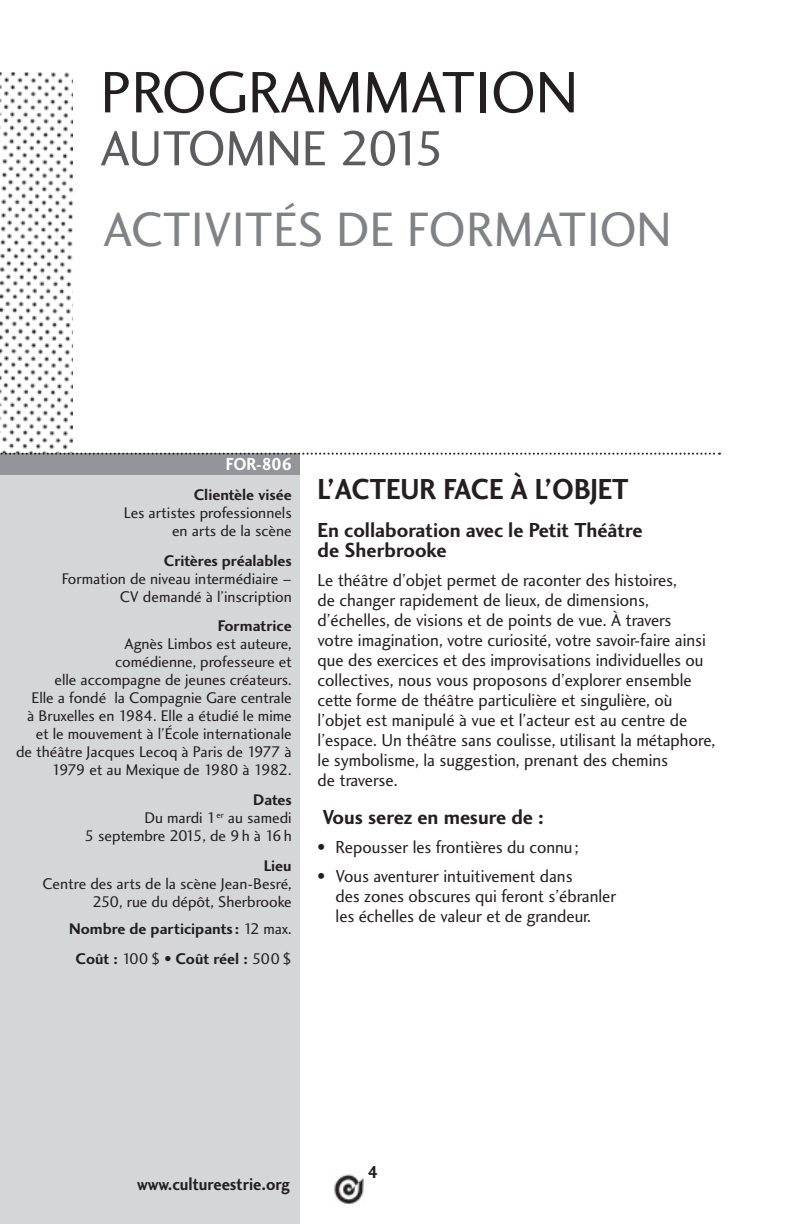
<style>
.page{position:relative;width:792px;height:1224px;background:#fff}
.page>*{position:absolute;margin:0;border:0;box-sizing:border-box;transform-origin:0 0}
.t1{font:60.4px "Charlotte Sans Book Plain";color:#231f20}
.t2{font:51px "Charlotte Sans Book Plain";letter-spacing:-.035em;color:#5c5c5f}
.SECTION1{font:50px "Charlotte Sans Book Plain";color:#808285}
.Titre{font:30px "Charlotte Sans Bold Plain";color:#231f20;scale:.92 1}
.Sous-titre_1{font:21px/20px "Charlotte Sans Bold Plain";color:#231f20}
.Description{font:18px/20px "Charlotte Sans Book Plain";color:#231f20}
.t3{font:18px "Charlotte Sans Bold Plain";color:#231f20;scale:.92 1}
.Chiffre{font:18px "Charlotte Sans Bold Plain";letter-spacing:-.005em;color:#fff;scale:.92 1}
.Texte_formation{font:16px/18px "Charlotte Sans Book Plain";color:#231f20;text-align:right}
.Sous-Titre_2{font:16px "Charlotte Sans Bold Plain";color:#231f20}
.Texte_formation-2{font:16px "Charlotte Sans Bold Plain";color:#231f20}
.s1{font-family:"Charlotte Sans Book Plain"}
</style>
<div class="page">
<img style="left:0;top:72px;width:72px;height:381px">
<div style="left:0;top:453px;width:300px;height:771px;background:#d5d6d8"></div>
<div style="left:0;top:453px;width:300px;height:22px;background:#939598"></div>
<svg style="left:0;top:453px;width:720px;height:2px"></svg>
<img style="left:334px;top:1174px;width:30px;height:30px">
<p class="t1" style="left:100px;top:56px;width:479px">PROGRAMMATION</p>
<p class="t2" style="left:100px;top:118px;width:346px">AUTOMNE 2015</p>
<p class="SECTION1" style="left:104px;top:199px;width:569px">ACTIVITÉS DE FORMATION</p>
<p class="Chiffre" style="left:226px;top:453px;width:73px">FOR-806</p>
<p class="Sous-Titre_2" style="left:194px;top:485px;width:100px">Clientèle visée</p>
<p class="Texte_formation" style="left:124px;top:503px;width:169px">Les artistes professionnels en arts de la scène</p>
<p class="Sous-Titre_2" style="left:164px;top:551px;width:129px">Critères préalables</p>
<p class="Texte_formation" style="left:62px;top:569px;width:231px">Formation de niveau intermédiaire –<br>CV demandé à l’inscription</p>
<p class="Sous-Titre_2" style="left:218px;top:617px;width:75px">Formatrice</p>
<p class="Texte_formation" style="left:16px;top:635px;width:277px">Agnès Limbos est auteure,<br>comédienne, professeure et<br>elle accompagne de jeunes créateurs.<br>Elle a fondé la Compagnie Gare centrale<br>à Bruxelles en 1984. Elle a étudié le mime et le mouvement à l’École internationale de théâtre Jacques Lecoq à Paris de 1977 à 1979 et au Mexique de 1980 à 1982.</p>
<p class="Sous-Titre_2" style="left:253px;top:790px;width:40px">Dates</p>
<p class="Texte_formation" style="left:84px;top:809px;width:209px">Du mardi 1<sup>er</sup> au samedi<br>5 septembre 2015, de 9h à 16h</p>
<p class="Sous-Titre_2" style="left:264px;top:856px;width:29px">Lieu</p>
<p class="Texte_formation" style="left:42px;top:874px;width:251px">Centre des arts de la scène Jean-Besré,<br>250, rue du dépôt, Sherbrooke</p>
<p class="Texte_formation-2" style="left:69px;top:919px;width:223px">Nombre de participants: <span class="s1">12 max.</span></p>
<p class="Sous-Titre_2" style="left:76px;top:949px;width:218px">Coût : <span class="s1">100$</span> • Coût réel : <span class="s1">500$</span></p>
<p class="Titre" style="left:318px;top:471px;width:340px">L’ACTEUR FACE À L’OBJET</p>
<p class="Sous-titre_1" style="left:318px;top:519px;width:327px">En collaboration avec le Petit Théâtre de Sherbrooke</p>
<p class="Description" style="left:318px;top:570px;width:399px">Le théâtre d’objet permet de raconter des histoires,<br>de changer rapidement de lieux, de dimensions, d’échelles, de visions et de points de vue. À travers<br>votre imagination, votre curiosité, votre savoir-faire ainsi que des exercices et des improvisations individuelles ou collectives, nous vous proposons d’explorer ensemble cette forme de théâtre particulière et singulière, où l’objet est manipulé à vue et l’acteur est au centre de l’espace. Un théâtre sans coulisse, utilisant la métaphore, le symbolisme, la suggestion, prenant des chemins<br>de traverse.</p>
<p class="Sous-titre_1" style="left:323px;top:806px;width:223px">Vous serez en mesure de :</p>
<p class="Description" style="left:318px;top:837px;width:262px">• Repousser les frontières du connu ;</p>
<p class="Description" style="left:336px;top:866px;width:282px;text-indent:-18px">• Vous aventurer intuitivement dans<br>des zones obscures qui feront s’ébranler les échelles de valeur et de grandeur.</p>
<p class="t3" style="left:137px;top:1173px;width:167px">www.cultureestrie.org</p>
<p class="t3" style="left:368px;top:1161px;width:12px">4</p>
</div>
